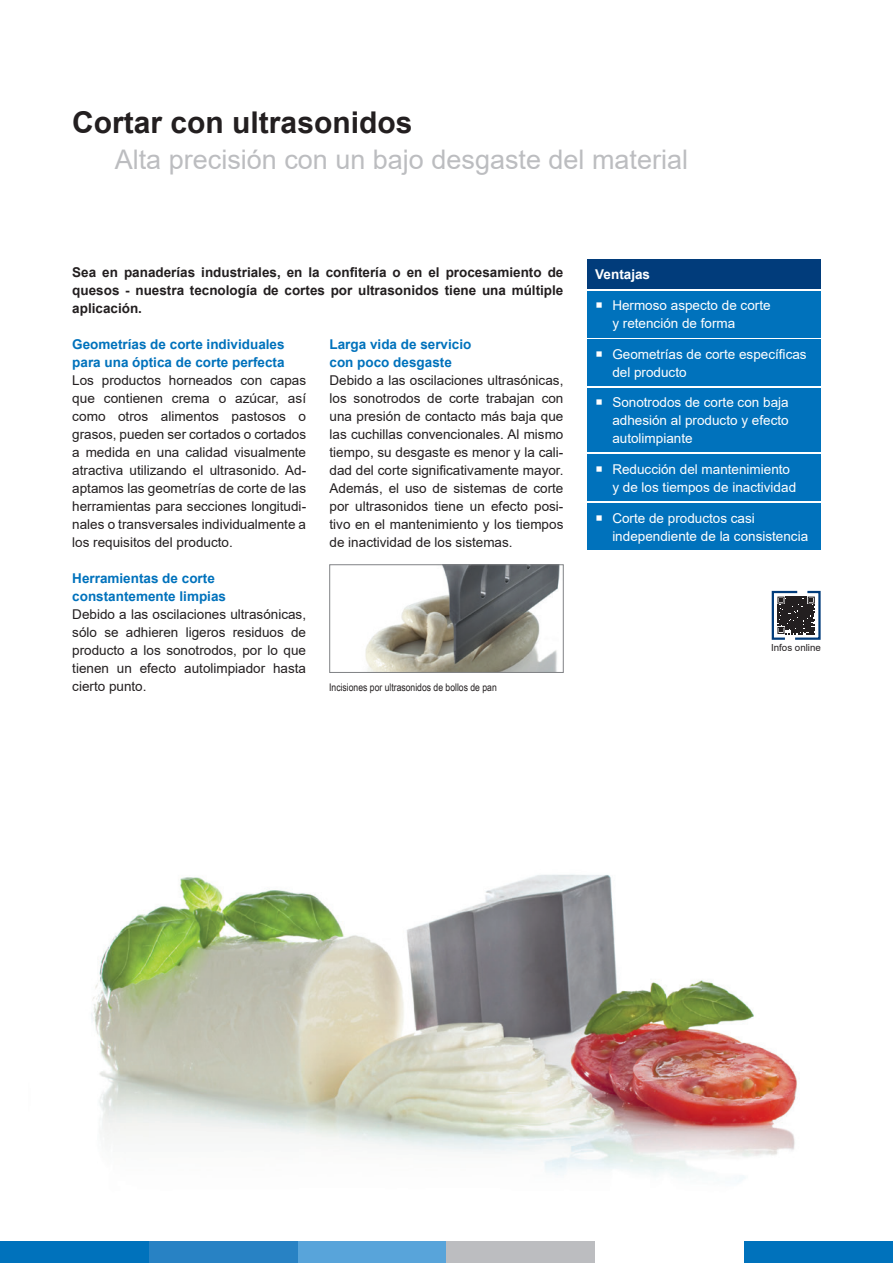
<style>
.page{position:relative;width:893px;height:1263px;background:#fff}
.page>*{position:absolute;margin:0;border:0;box-sizing:border-box;transform-origin:0 0}
.t1{font:700 30px "Arial";color:#231f20}
.t2{font:27px "Arial";color:#bcbdc0}
.t3{font:13.5px/18px "Arial";color:#231f20;text-align:justify}
.t4{font:13.5px/18px "Arial";color:#fff}
.t5{font:700 13.5px/18px "Arial";color:#231f20;text-align:justify}
.t6{font:700 13.5px/18px "Arial";color:#0072bc}
.t7{font:700 13.5px "Arial";color:#fff}
.t8{font:10.5px "Arial Narrow";color:#231f20}
.t9{font:9.75px "Arial";color:#231f20}
</style>
<div class="page">
<img style="left:28px;top:874px;width:865px;height:368px">
<div style="left:0;top:1242px;width:149px;height:21px;background:#0072bc"></div>
<div style="left:149px;top:1242px;width:149px;height:21px;background:#2882c4"></div>
<div style="left:298px;top:1242px;width:148px;height:21px;background:#58a4da"></div>
<div style="left:446px;top:1242px;width:149px;height:21px;background:#bcbdc0"></div>
<div style="left:744px;top:1242px;width:149px;height:21px;background:#0072bc"></div>
<div style="left:587px;top:259px;width:234px;height:29px;background:#013c7b"></div>
<div style="left:587px;top:340px;width:234px;height:46px;background:#0072bc"></div>
<div style="left:587px;top:291px;width:234px;height:46px;background:#0072bc"></div>
<div style="left:587px;top:454px;width:234px;height:47px;background:#0072bc"></div>
<div style="left:587px;top:388px;width:234px;height:64px;background:#0072bc"></div>
<div style="left:587px;top:503px;width:234px;height:47px;background:#0072bc"></div>
<img style="left:365px;top:567px;width:195px;height:104px">
<div style="left:330px;top:565px;width:233px;height:108px;border:1px solid #808285"></div>
<svg style="left:771px;top:590px;width:50px;height:50px"></svg>
<h1 class="t1" style="left:72px;top:101px;width:342px">Cortar con ultrasonidos</h1>
<h2 class="t2" style="left:115px;top:140px;width:575px">Alta precisión con un bajo desgaste del material</h2>
<p class="t5" style="left:72px;top:263px;width:493px">Sea en panaderías industriales, en la confitería o en el procesamiento de quesos - nuestra tecnología de cortes por ultrasonidos tiene una múltiple aplicación.</p>
<p class="t7" style="left:595px;top:264px;width:56px">Ventajas</p>
<p class="t4" style="left:612px;top:345px;width:196px">Geometrías de corte específicas del producto</p>
<p class="t4" style="left:612px;top:296px;width:160px">Hermoso aspecto de corte y retención de forma</p>
<p class="t6" style="left:72px;top:335px;width:214px">Geometrías de corte individuales para una óptica de corte perfecta</p>
<p class="t3" style="left:72px;top:371px;width:235px">Los productos horneados con capas que contienen crema o azúcar, así como otros alimentos pastosos o grasos, pueden ser cortados o cortados a medida en una calidad visualmente atractiva utilizando el ultrasonido. Ad&shy;aptamos las geometrías de corte de las herramientas para secciones longitudi&shy;nales o transversales individualmente a los requisitos del producto.</p>
<p class="t6" style="left:72px;top:569px;width:155px">Herramientas de corte constantemente limpias</p>
<p class="t3" style="left:72px;top:605px;width:235px">Debido a las oscilaciones ultrasónicas, sólo se adhieren ligeros residuos de producto a los sonotrodos, por lo que tienen un efecto autolimpiador hasta cierto punto.</p>
<p class="t6" style="left:330px;top:335px;width:143px">Larga vida de servicio con poco desgaste</p>
<p class="t3" style="left:330px;top:371px;width:235px">Debido a las oscilaciones ultrasónicas, los sonotrodos de corte trabajan con una presión de contacto más baja que las cuchillas convencionales. Al mismo tiempo, su desgaste es menor y la cali&shy;dad del corte significativamente mayor.<br>Además, el uso de sistemas de corte por ultrasonidos tiene un efecto posi&shy;tivo en el mantenimiento y los tiempos de inactividad de los sistemas.</p>
<p class="t4" style="left:612px;top:393px;width:178px;text-align:justify">Sonotrodos de corte con baja adhesión al producto y efecto autolimpiante</p>
<p class="t4" style="left:612px;top:460px;width:185px">Reducción del mantenimiento y de los tiempos de inactividad</p>
<p class="t4" style="left:612px;top:509px;width:197px">Corte de productos casi independiente de la consistencia</p>
<p class="t9" style="left:771px;top:640px;width:51px">Infos online</p>
<p class="t8" style="left:329px;top:679px;width:169px">Incisiones por ultrasonidos de bollos de pan</p>
</div>
